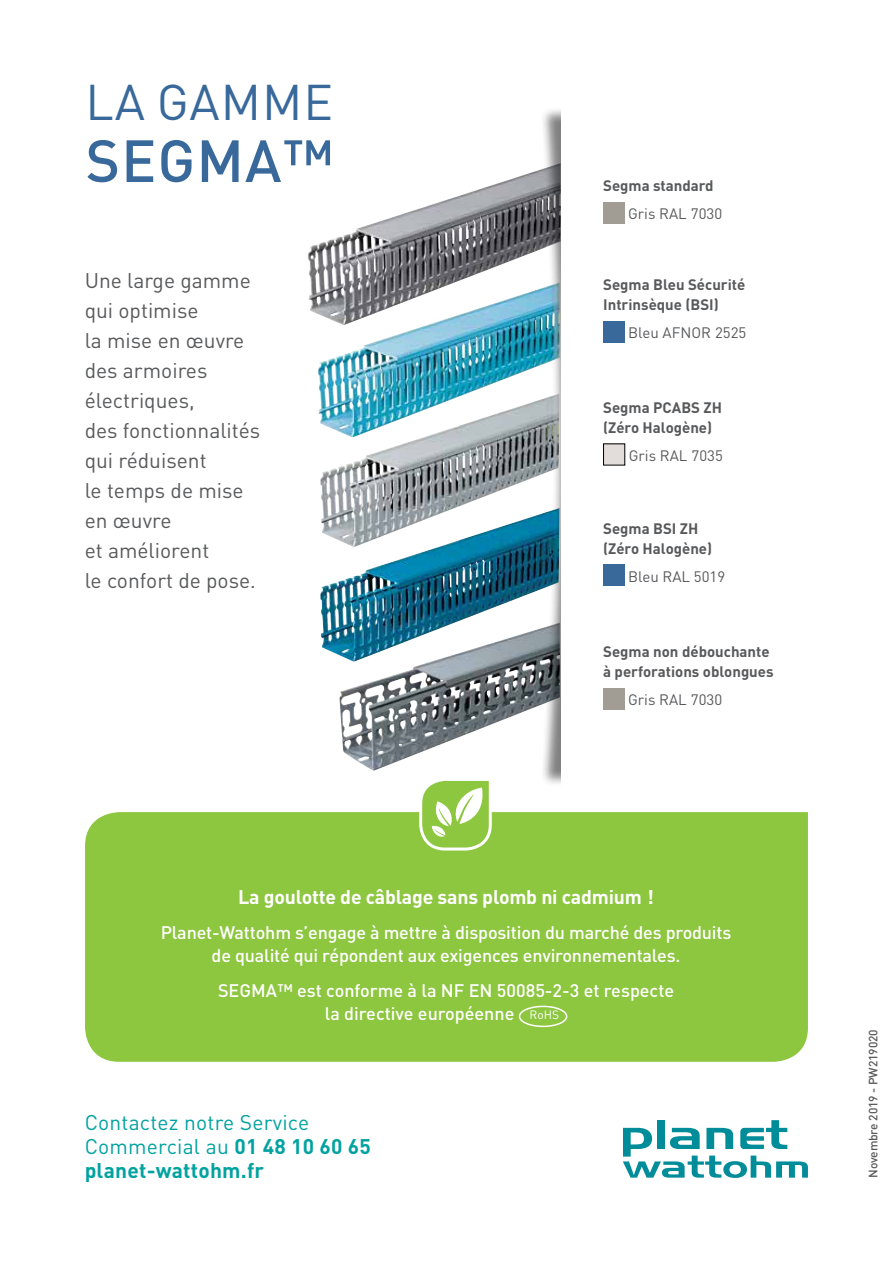
<style>
.page{position:relative;width:893px;height:1263px;background:#fff}
.page>*{position:absolute;margin:0;border:0;box-sizing:border-box;transform-origin:0 0}
.t1{font:500 58.5px "DIN Pro";letter-spacing:.015em;color:#39699b}
.t2{font:49.5px "DIN Pro";color:#39699b}
.t3{font:21px/30px "DIN Pro";color:#58595b}
.t4{font:21px/24px "DIN Pro";letter-spacing:.01em;color:#00a2a0}
.t5{font:700 19.5px "DIN Pro";letter-spacing:-.01em;color:#fff}
.t6{font:500 18px/22.5px "DIN Pro";letter-spacing:-.01em;color:#fff;text-align:center}
.t7{font:700 15px/19.5px "DIN Pro";color:#58595b}
.t8{font:15px "DIN Pro";color:#58595b}
.t9{font:500 12px "DIN Pro";letter-spacing:-.01em;color:#58595b}
.s1{font-weight:400;font-size:12px}
.s2{font-weight:700}
</style>
<div class="page">
<svg style="left:623px;top:1120px;width:185px;height:58px"></svg>
<img style="left:318px;top:325px;width:222px;height:89px">
<img style="left:308px;top:170px;width:232px;height:155px">
<img style="left:339px;top:661px;width:201px;height:110px">
<img style="left:320px;top:393px;width:220px;height:115px">
<img style="left:320px;top:508px;width:220px;height:153px">
<div style="left:85px;top:812px;width:723px;height:250px;background:#8dc63f"></div>
<div style="left:519px;top:1006px;width:48px;height:21px;border:2px solid #fff;border-radius:50%"></div>
<svg style="left:418px;top:781px;width:75px;height:71px"></svg>
<div style="left:603px;top:202px;width:21px;height:21px;background:#a19c94"></div>
<div style="left:603px;top:444px;width:22px;height:21px;background:#e2dddb"></div>
<div style="left:603px;top:321px;width:21px;height:21px;background:#39699b"></div>
<div style="left:603px;top:565px;width:21px;height:21px;background:#39699b"></div>
<div style="left:603px;top:688px;width:21px;height:21px;background:#a19c94"></div>
<div style="left:540px;top:106px;width:21px;height:681px;background:#000;opacity:.5"></div>
<h2 class="t2" style="left:86px;top:64px;width:249px">La gamm e</h2>
<h1 class="t1" style="left:86px;top:113px;width:249px">SEGMA™</h1>
<p class="t3" style="left:85px;top:263px;width:177px">Une large gamme qui optimise<br>la mise en œuvre des armoires électriques,<br>des fonctionnalités qui réduisent<br>le temps de mise en œuvre<br>et améliorent<br>le confort de pose.</p>
<p class="t7" style="left:603px;top:174px;width:112px">Segma standard</p>
<p class="t8" style="left:628px;top:202px;width:41px">Gris RAL</p>
<p class="t8" style="left:691px;top:202px;width:33px">7030</p>
<p class="t7" style="left:603px;top:273px;width:144px">Segma Bleu Sécurité<br>Intrinsèque (BSI)</p>
<p class="t8" style="left:628px;top:320px;width:63px">Bleu AFNOR</p>
<p class="t8" style="left:715px;top:320px;width:33px">2525</p>
<p class="t7" style="left:603px;top:396px;width:120px">Segma PCABS ZH (Zéro Halogène)</p>
<p class="t8" style="left:629px;top:444px;width:41px">Gris RAL</p>
<p class="t8" style="left:692px;top:444px;width:33px">7035</p>
<p class="t7" style="left:603px;top:517px;width:111px">Segma BSI ZH (Zéro Halogène)</p>
<p class="t8" style="left:628px;top:564px;width:44px">Bleu RAL</p>
<p class="t8" style="left:694px;top:564px;width:33px">5019</p>
<p class="t7" style="left:603px;top:640px;width:172px">Segma non débouchante à perforations oblongues</p>
<p class="t8" style="left:628px;top:688px;width:41px">Gris RAL</p>
<p class="t8" style="left:691px;top:688px;width:33px">7030</p>
<p class="t5" style="left:238px;top:881px;width:417px">La goulotte de câblage sans plomb ni cadmium !</p>
<p class="t6" style="left:161px;top:920px;width:572px">Planet-Wattohm s’engage à mettre à disposition du marché des produits de qualité qui répondent aux exigences environnementales.</p>
<p class="t6" style="left:218px;top:977px;width:458px">SEGMA™ est conforme à la NF EN 50085-2-3 et respecte la directive européenne <span class="s1">RoHS</span></p>
<p class="t4" style="left:85px;top:1108px;width:288px">Contactez notre Service<br>Commercial au <span class="s2">01 48 10 60 65 planet-wattohm.fr</span></p>
<p class="t9" style="left:863px;top:1178px;width:150px;rotate:-90deg">Novembre 2019 - PW219020</p>
</div>
